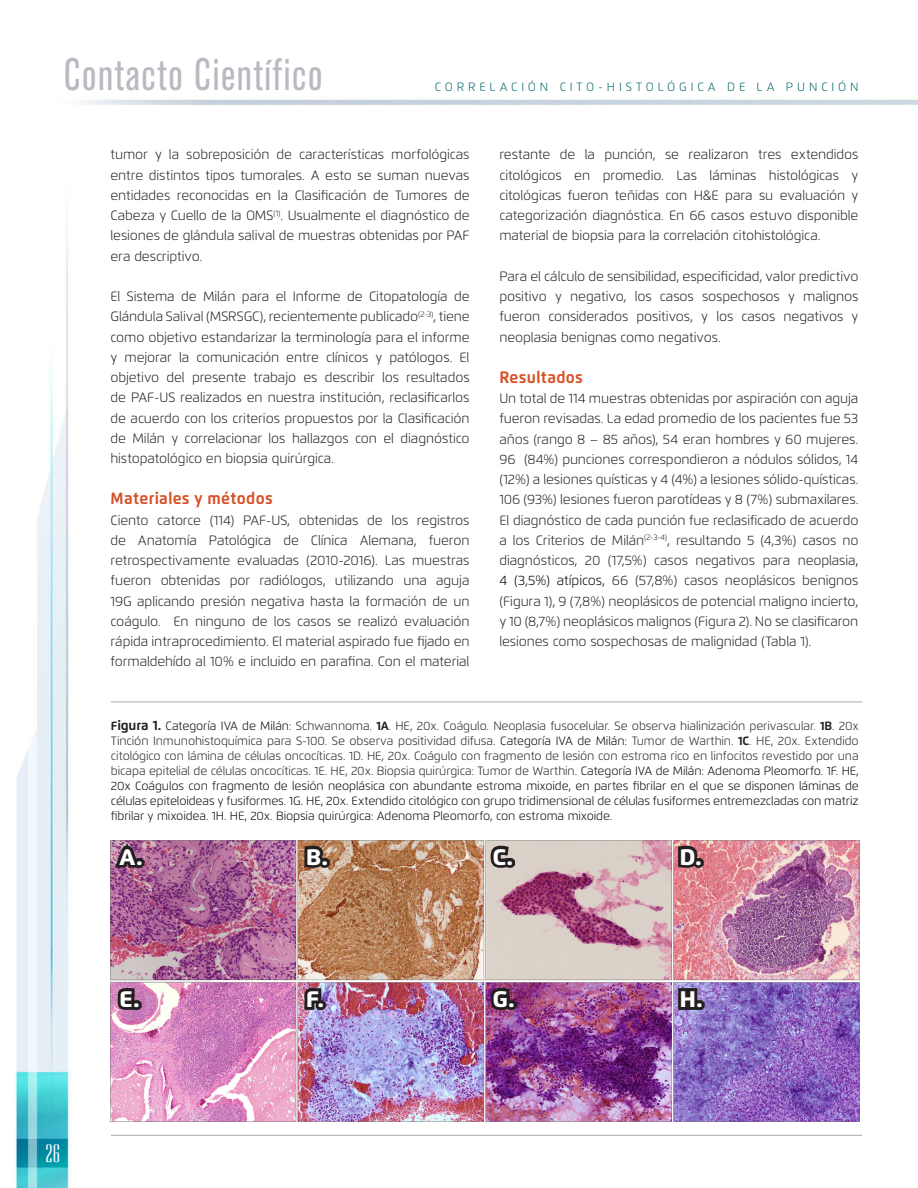
<style>
.page{position:relative;width:918px;height:1188px;background:#fff}
.page>*{position:absolute;margin:0;border:0;box-sizing:border-box;transform-origin:0 0}
.t1{font:condensed 45px "Akzidenz Grotesk BQ";letter-spacing:.04em;color:#b7bac0;scale:.9 1}
.pie_fotos{font:800 22.5px "Flexo";color:#fff;scale:1.08 1}
.t2{font:21px "Ultra Condensed Sans Serif";color:#fff}
.SUBTITULO_FLEXO{font:700 16.5px "Flexo";letter-spacing:.02em;color:#d75127;scale:.95 1}
.TEXTO_GENERAL_FLEXO{font:300 13.5px/20.2px "Flexo";letter-spacing:-.01em;color:#231f20;text-align:justify}
.TEXTO_GENERAL_FLEXO-2{font:300 12px/15px "Flexo";letter-spacing:-.01em;color:#000;text-align:justify}
.TEXTO_HUINCHA_SUP{font:300 12px "Flexo";letter-spacing:.32em;color:#006669}
.s1{color:#000}
.s2{font-weight:700;color:#231f20}
.s3{font-weight:700;font-size:13.5px;color:#231f20}
.s4{color:#231f20}
</style>
<div class="page">
<img style="left:15px;top:99px;width:903px;height:1089px">
<hr style="left:111px;top:1135px;width:751px;height:1px;background:#b5b0ad">
<img style="left:111px;top:840px;width:749px;height:282px">
<svg style="left:111px;top:833px;width:33px;height:39px"></svg>
<div style="left:134px;top:858px;width:11px;height:10px;border:6px solid #231f20;border-radius:50%"></div>
<svg style="left:115px;top:985px;width:23px;height:28px"></svg>
<div style="left:131px;top:1000px;width:11px;height:10px;border:6px solid #231f20;border-radius:50%"></div>
<svg style="left:298px;top:843px;width:28px;height:28px"></svg>
<div style="left:320px;top:858px;width:10px;height:10px;border:6px solid #231f20;border-radius:50%"></div>
<svg style="left:301px;top:985px;width:23px;height:28px"></svg>
<div style="left:316px;top:1000px;width:10px;height:10px;border:6px solid #231f20;border-radius:50%"></div>
<svg style="left:488px;top:843px;width:24px;height:28px"></svg>
<div style="left:505px;top:858px;width:10px;height:10px;border:6px solid #231f20;border-radius:50%"></div>
<svg style="left:488px;top:985px;width:25px;height:28px"></svg>
<div style="left:506px;top:1000px;width:11px;height:10px;border:6px solid #231f20;border-radius:50%"></div>
<svg style="left:674px;top:843px;width:26px;height:28px"></svg>
<div style="left:693px;top:858px;width:11px;height:10px;border:6px solid #231f20;border-radius:50%"></div>
<svg style="left:675px;top:985px;width:25px;height:28px"></svg>
<div style="left:694px;top:1000px;width:11px;height:10px;border:6px solid #231f20;border-radius:50%"></div>
<hr style="left:111px;top:701px;width:751px;height:1px;background:#b5b0ad">
<h1 class="t1" style="left:64px;top:49px;width:289px">Contacto Científico</h1>
<p class="TEXTO_HUINCHA_SUP" style="left:435px;top:80px;width:425px">CORRELACIÓN CITO-HISTOLÓGICA DE LA PUNCIÓN</p>
<p class="TEXTO_GENERAL_FLEXO" style="left:111px;top:145px;width:361px">tumor y la sobreposición de características morfológicas entre distintos tipos tumorales. A esto se suman nuevas entidades reconocidas en la Clasificación de Tumores de Cabeza y Cuello de la OMS<sup>(1)</sup>. Usualmente el diagnóstico de lesiones de glándula salival de muestras obtenidas por PAF era descriptivo.</p>
<p class="TEXTO_GENERAL_FLEXO" style="left:111px;top:286px;width:361px">El Sistema de Milán para el Informe de Citopatología de Glándula Salival (MSRSGC), recientemente publicado<sup>(2-3)</sup>, tiene como objetivo estandarizar la terminología para el informe y mejorar la comunicación entre clínicos y patólogos. El objetivo del presente trabajo es describir los resultados de PAF-US realizados en nuestra institución, reclasificarlos de acuerdo con los criterios propuestos por la Clasificación de Milán y correlacionar los hallazgos con el diagnóstico histopatológico en biopsia quirúrgica.</p>
<p class="SUBTITULO_FLEXO" style="left:111px;top:489px;width:172px">Materiales y métodos</p>
<p class="TEXTO_GENERAL_FLEXO" style="left:111px;top:510px;width:361px">Ciento catorce (114) PAF-US, obtenidas de los registros de Anatomía Patológica de Clínica Alemana, fueron retrospectivamente evaluadas (2010-2016). Las muestras fueron obtenidas por radiólogos, utilizando una aguja 19G aplicando presión negativa hasta la formación de un coágulo. En ninguno de los casos se realizó evaluación rápida intraprocedimiento. El material aspirado fue fijado en formaldehído al 10% e incluido en parafina. Con el material</p>
<p class="TEXTO_GENERAL_FLEXO" style="left:499px;top:145px;width:361px">restante de la punción, se realizaron tres extendidos citológicos en promedio. Las láminas histológicas y citológicas fueron teñidas con H&amp;E para su evaluación y categorización diagnóstica. En 66 casos estuvo disponible material de biopsia para la correlación citohistológica.</p>
<p class="TEXTO_GENERAL_FLEXO" style="left:499px;top:266px;width:361px">Para el cálculo de sensibilidad, especificidad, valor predictivo positivo y negativo, los casos sospechosos y malignos fueron considerados positivos, y los casos negativos y neoplasia benignas como negativos.</p>
<p class="SUBTITULO_FLEXO" style="left:499px;top:367px;width:89px">Resultados</p>
<p class="TEXTO_GENERAL_FLEXO" style="left:499px;top:388px;width:361px">Un total de 114 muestras obtenidas por aspiración con aguja fueron revisadas. La edad promedio de los pacientes fue 53 años (rango 8 – 85 años), 54 eran hombres y 60 mujeres.<br>96 (84%) punciones correspondieron a nódulos sólidos, 14 (12%) a lesiones quísticas y 4 (4%) a lesiones sólido-quísticas.<br>106 (93%) lesiones fueron parotídeas y 8 (7%) submaxilares.<br>El diagnóstico de cada punción fue reclasificado de acuerdo a los Criterios de Milán<sup>(2-3-4)</sup>, resultando 5 (4,3%) casos no diagnósticos, 20 (17,5%) casos negativos para neoplasia<span class="s1">, 4 (3,5%) atípicos,</span> 66 (57,8%) casos neoplásicos benignos (Figura 1), 9 (7,8%) neoplásicos de potencial maligno incierto, y 10 (8,7%) neoplásicos malignos (Figura 2). No se clasificaron lesiones como sospechosas de malignidad (Tabla 1).</p>
<p class="TEXTO_GENERAL_FLEXO-2" style="left:111px;top:718px;width:749px"><span class="s2">F</span><span class="s3">igura 1.</span> Categoría IVA de Milán: <span class="s4">Schwannoma.</span> <span class="s2">1A</span><span class="s4">. HE, 20x. Coágulo. Neoplasia fusocelular. Se observa hialinización perivascular.</span> <span class="s2">1B</span><span class="s4">. 20x Tinción Inmunohistoquímica para S-100. Se observa positividad difusa.</span> Categoría IVA de Milán: <span class="s4">Tumor de Warthin.</span> <span class="s2">1C</span><span class="s4">. HE, 20x. Extendido citológico con lámina de células oncocíticas. 1D. HE, 20x. Coágulo con fragmento de lesión con estroma rico en linfocitos revestido por una bicapa epitelial de células oncocíticas. 1E. HE, 20x. Biopsia quirúrgica: Tumor de Warthin.</span> Categoría IVA de Milán: Adenoma Pleomorfo. 1F. HE, 20x Coágulos con fragmento de lesión neoplásica con abundante estroma mixoide, en partes fibrilar en el que se disponen láminas de células epiteloideas y fusiformes. 1G. HE, 20x. Extendido citológico con grupo tridimensional de células fusiformes entremezcladas con matriz fibrilar y mixoidea. 1H. HE, 20x. Biopsia quirúrgica: Adenoma Pleomorfo, con estroma mixoide.</p>
<p class="pie_fotos" style="left:119px;top:843px;width:23px">A.</p>
<p class="pie_fotos" style="left:306px;top:843px;width:22px">B.</p>
<p class="pie_fotos" style="left:492px;top:843px;width:21px">C.</p>
<p class="pie_fotos" style="left:679px;top:843px;width:22px">D.</p>
<h3 class="t2" style="left:45px;top:1140px;width:17px">26</h3>
<p class="pie_fotos" style="left:119px;top:985px;width:21px">E.</p>
<p class="pie_fotos" style="left:306px;top:985px;width:19px">F.</p>
<p class="pie_fotos" style="left:492px;top:985px;width:22px">G.</p>
<p class="pie_fotos" style="left:679px;top:985px;width:23px">H.</p>
</div>
